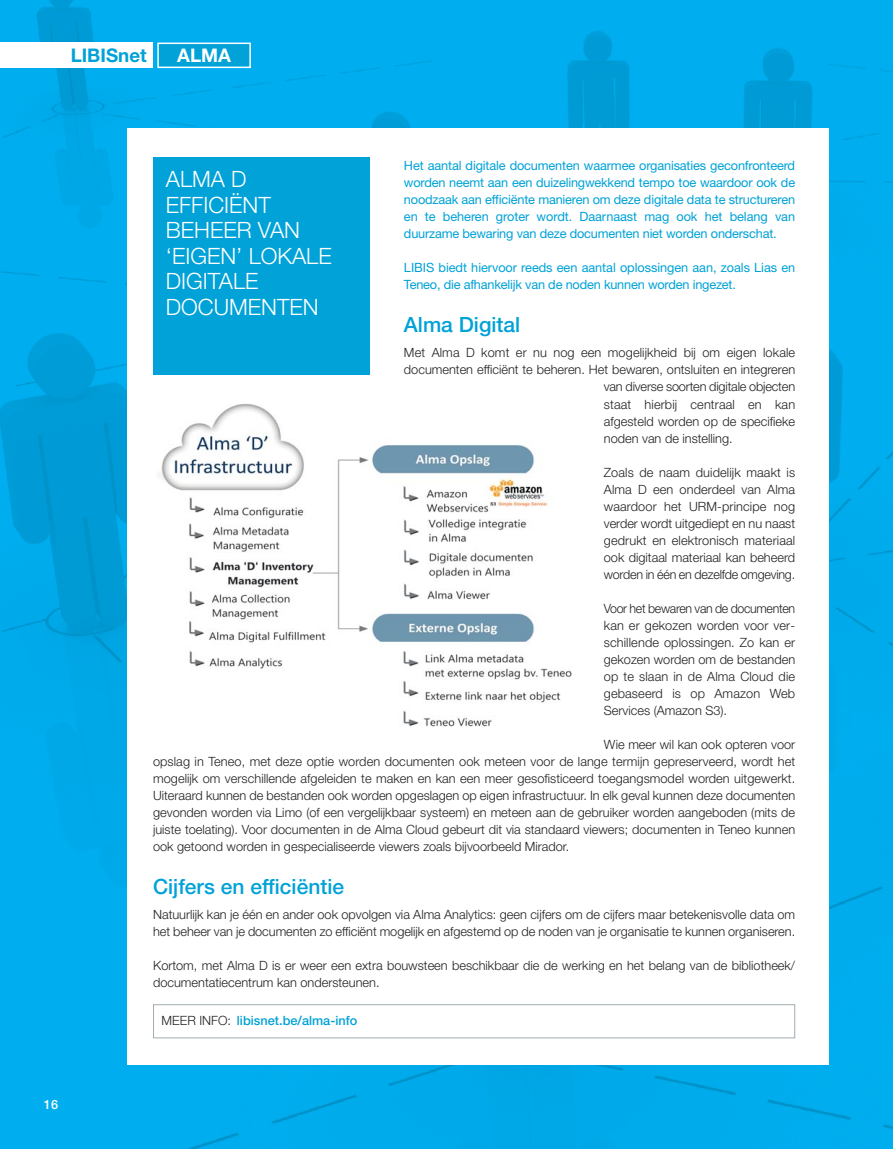
<style>
.page{position:relative;width:893px;height:1149px;background:#fff}
.page>*{position:absolute;margin:0;border:0;box-sizing:border-box;transform-origin:0 0}
.t1{font:300 22.5px/25.5px "Helvetica Neue LT Std";color:#fff}
.t2{font:500 21px "Helvetica Neue LT Std";color:#00a2d7}
.t3{font:700 18.75px "Helvetica Neue LT Std";color:#00a2d7}
.t4{font:700 18.75px "Helvetica Neue LT Std";color:#fff}
.t5{font:300 12.75px/17px "Helvetica Neue LT Std";color:#231f20;text-align:justify}
.t6{font:12.75px/17px "Helvetica Neue LT Std";letter-spacing:-.015em;color:#00a2d7;text-align:justify}
.t7{font:500 12.75px "Helvetica Neue LT Std";color:#00a2d7}
.t8{font:500 12.75px "Helvetica Neue LT Std";color:#fff}
.s1{font-weight:300;color:#231f20}
</style>
<div class="page">
<img style="left:0;top:0;width:893px;height:1148px">
<div style="left:0;top:43px;width:153px;height:25px;background:#fff"></div>
<div style="left:159px;top:44px;width:90px;height:23px;background:#00a2d7"></div>
<div style="left:157px;top:43px;width:94px;height:25px;border:2px solid #fff"></div>
<div style="left:128px;top:128px;width:701px;height:936px;background:#fff"></div>
<img style="left:161px;top:404px;width:411px;height:323px">
<div style="left:153px;top:157px;width:217px;height:217px;background:#00a2d7"></div>
<div style="left:153px;top:1003px;width:642px;height:34px;border:1px solid #a2acb0"></div>
<h3 class="t3" style="left:71px;top:44px;width:78px">LIBISnet</h3>
<h3 class="t4" style="left:177px;top:44px;width:55px">ALMA</h3>
<p class="t8" style="left:44px;top:1099px;width:16px">16</p>
<p class="t6" style="left:404px;top:158px;width:393px">Het aantal digitale documenten waarmee organisaties geconfronteerd worden neemt aan een duizelingwekkend tempo toe waardoor ook de noodzaak aan efficiënte manieren om deze digitale data te structureren en te beheren groter wordt. Daarnaast mag ook het belang van duurzame bewaring van deze documenten niet worden onderschat.</p>
<p class="t6" style="left:404px;top:260px;width:393px">LIBIS biedt hiervoor reeds een aantal oplossingen aan, zoals Lias en<br>Teneo, die afhankelijk van de noden kunnen worden ingezet.</p>
<h2 class="t2" style="left:404px;top:317px;width:118px">Alma Digital</h2>
<p class="t5" style="left:404px;top:345px;width:393px">Met Alma D komt er nu nog een mogelijkheid bij om eigen lokale</p>
<p class="t5" style="left:404px;top:362px;width:393px">documenten efficiënt te beheren. Het bewaren, ontsluiten en integreren</p>
<p class="t5" style="left:604px;top:379px;width:193px">van diverse soorten digitale objecten</p>
<p class="t5" style="left:604px;top:396px;width:193px">staat hierbij centraal en kan</p>
<p class="t5" style="left:604px;top:413px;width:193px">afgesteld worden op de specifieke</p>
<p class="t5" style="left:604px;top:430px;width:130px">noden van de instelling.</p>
<p class="t5" style="left:604px;top:464px;width:193px">Zoals de naam duidelijk maakt is Alma D een onderdeel van Alma waardoor het URM-principe nog verder wordt uitgediept en nu naast gedrukt en elektronisch materiaal ook digitaal materiaal kan beheerd worden in één en dezelfde omgeving.</p>
<p class="t5" style="left:604px;top:601px;width:193px">Voor het bewaren van de documenten kan er gekozen worden voor ver - schillende oplossingen. Zo kan er gekozen worden om de bestanden op te slaan in de Alma Cloud die gebaseerd is op Amazon Web Services (Amazon S3).</p>
<p class="t5" style="left:153px;top:737px;width:644px;text-indent:451px">Wie meer wil kan ook opteren voor opslag in Teneo, met deze optie worden documenten ook meteen voor de lange termijn gepreserveerd, wordt het mogelijk om verschillende afgeleiden te maken en kan een meer gesofisticeerd toegangsmodel worden uitgewerkt.<br>Uiteraard kunnen de bestanden ook worden opgeslagen op eigen infrastructuur. In elk geval kunnen deze documenten gevonden worden via Limo (of een vergelijkbaar systeem) en meteen aan de gebruiker worden aangeboden (mits de juiste toelating). Voor documenten in de Alma Cloud gebeurt dit via standaard viewers; documenten in Teneo kunnen ook getoond worden in gespecialiseerde viewers zoals bijvoorbeeld Mirador.</p>
<h2 class="t2" style="left:153px;top:878px;width:193px">Cijfers en efficiëntie</h2>
<p class="t5" style="left:153px;top:907px;width:644px">Natuurlijk kan je één en ander ook opvolgen via Alma Analytics: geen cijfers om de cijfers maar betekenisvolle data om het beheer van je documenten zo efficiënt mogelijk en afgestemd op de noden van je organisatie te kunnen organiseren.</p>
<p class="t5" style="left:153px;top:958px;width:644px">Kortom, met Alma D is er weer een extra bouwsteen beschikbaar die de werking en het belang van de bibliotheek/ documentatiecentrum kan ondersteunen.</p>
<p class="t7" style="left:162px;top:1016px;width:197px"><span class="s1">MEER INFO:</span> libisnet.be/alma-info</p>
<h1 class="t1" style="left:166px;top:169px;width:167px">ALMA D<br>EFFICIËNT<br>BEHEER VAN ‘EIGEN’ LOKALE<br>DIGITALE<br>DOCUMENTEN</h1>
</div>
